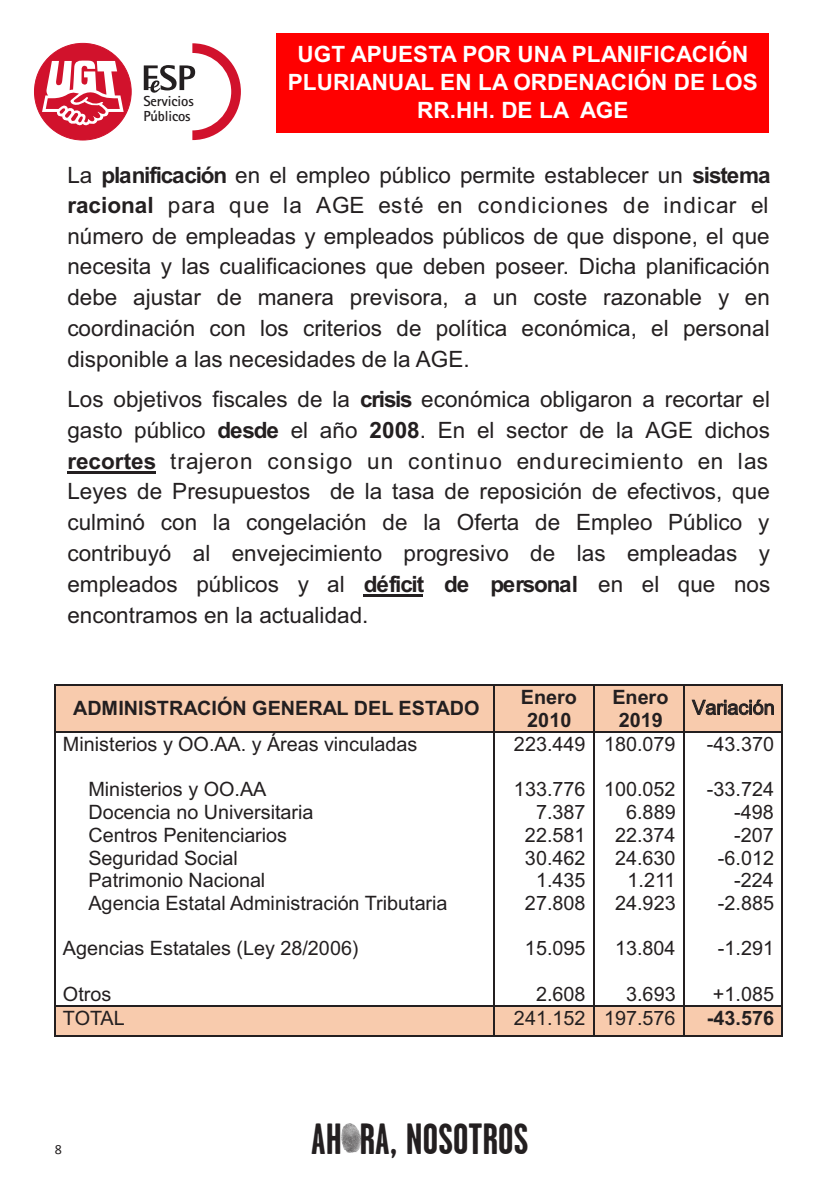
<style>
.page{position:relative;width:840px;height:1191px;background:#fff}
.page>*{position:absolute;margin:0;border:0;box-sizing:border-box;transform-origin:0 0}
.t1{font:700 43.6px "Garage Gothic";color:#231f20}
.t2{font:700 22.6px "Arial";color:#fff}
.t3{font:22.4px/30.8px "Arial";color:#231f20;text-align:justify}
.t4{font:700 22.4px/27.8px "Arial";color:#fff;text-align:center}
.t5{font:19.8px/22.6px "Arial";color:#231f20;text-align:right}
.t6{font:700 19.8px/22.6px "Arial";color:#231f20;text-align:center}
.t7{font:700 14.6px "Rotis Sans Serif";letter-spacing:-.01em;color:#231f20}
.t8{font:14px "Calibri";color:#231f20}
.s1{font-weight:700}
</style>
<div class="page">
<div style="left:276px;top:33px;width:492px;height:99px;background:#f00"></div>
<hr style="left:67px;top:471px;width:89px;height:2px;background:#231f20">
<hr style="left:363px;top:594px;width:59px;height:3px;background:#231f20">
<div style="left:54px;top:684px;width:440px;height:48px;background:#f8cbad"></div>
<div style="left:494px;top:684px;width:99px;height:48px;background:#f8cbad"></div>
<div style="left:593px;top:684px;width:90px;height:48px;background:#f8cbad"></div>
<div style="left:683px;top:684px;width:99px;height:48px;background:#f8cbad"></div>
<svg style="left:691px;top:699px;width:82px;height:16px"></svg>
<div style="left:54px;top:1005px;width:440px;height:31px;background:#f8cbad"></div>
<div style="left:494px;top:1005px;width:99px;height:31px;background:#f8cbad"></div>
<div style="left:593px;top:1005px;width:90px;height:31px;background:#f8cbad"></div>
<div style="left:683px;top:1005px;width:99px;height:31px;background:#f8cbad"></div>
<hr style="left:54px;top:684px;width:2px;height:351px;background:#231f20">
<hr style="left:493px;top:686px;width:1px;height:349px;background:#231f20">
<hr style="left:592px;top:686px;width:2px;height:349px;background:#231f20">
<hr style="left:682px;top:686px;width:2px;height:349px;background:#231f20">
<hr style="left:780px;top:684px;width:2px;height:351px;background:#231f20">
<hr style="left:54px;top:684px;width:728px;height:2px;background:#231f20">
<hr style="left:55px;top:731px;width:726px;height:2px;background:#231f20">
<hr style="left:55px;top:1005px;width:726px;height:1px;background:#231f20">
<hr style="left:54px;top:1035px;width:728px;height:1px;background:#231f20">
<svg style="left:32px;top:41px;width:102px;height:102px"></svg>
<div style="left:34px;top:43px;width:97px;height:97px;background:#d1122c;border-radius:50%"></div>
<svg style="left:42px;top:60px;width:82px;height:67px"></svg>
<svg style="left:144px;top:43px;width:97px;height:97px"></svg>
<img style="left:341px;top:1123px;width:19px;height:29px">
<p class="t7" style="left:143px;top:92px;width:52px">Servicios</p>
<p class="t7" style="left:143px;top:106px;width:49px">Públicos</p>
<p class="t4" style="left:288px;top:41px;width:471px">UGT APUESTA POR UNA PLANIFICACIÓN<br>PLURIANUAL EN LA ORDENACIÓN DE LOS</p>
<p class="t2" style="left:417px;top:95px;width:213px">RR.HH. DE LA AGE</p>
<p class="t3" style="left:67px;top:159px;width:704px">La <span class="s1">planificación</span> en el empleo público permite establecer un <span class="s1">sistema racional</span> para que la AGE esté en condiciones de indicar el número de empleadas y empleados públicos de que dispone, el que necesita y las cualificaciones que deben poseer. Dicha planificación debe ajustar de manera previsora, a un coste razonable y en coordinación con los criterios de política económica, el personal disponible a las necesidades de la AGE.</p>
<p class="t3" style="left:67px;top:384px;width:704px">Los objetivos fiscales de la <span class="s1">crisis</span> económica obligaron a recortar el gasto público <span class="s1">desde</span> el año <span class="s1">2008</span>. En el sector de la AGE dichos <span class="s1">recortes</span> trajeron consigo un continuo endurecimiento en las Leyes de Presupuestos de la tasa de reposición de efectivos, que culminó con la congelación de la Oferta de Empleo Público y contribuyó al envejecimiento progresivo de las empleadas y empleados públicos y al <span class="s1">déficit de personal</span> en el que nos encontramos en la actualidad.</p>
<p class="t6" style="left:73px;top:697px;width:407px">ADMINISTRACIÓN GENERAL DEL ESTADO</p>
<p class="t6" style="left:520px;top:686px;width:57px">Enero<br>2010</p>
<p class="t6" style="left:612px;top:686px;width:57px">Enero<br>2019</p>
<p class="t5" style="left:691px;top:696px;width:84px">Variación</p>
<p class="t5" style="left:63px;top:733px;width:355px">Ministerios y OO.AA. y Áreas vinculadas</p>
<p class="t5" style="left:88px;top:778px;width:360px;text-align:left">Ministerios y OO.AA<br>Docencia no Universitaria<br>Centros Penitenciarios<br>Seguridad Social<br>Patrimonio Nacional<br>Agencia Estatal Administración Tributaria</p>
<p class="t5" style="left:63px;top:937px;width:297px">Agencias Estatales (Ley 28/2006)</p>
<p class="t5" style="left:63px;top:982px;width:50px">Otros</p>
<p class="t5" style="left:513px;top:733px;width:73px">223.449</p>
<p class="t5" style="left:513px;top:778px;width:73px">133.776<br>7.387<br>22.581<br>30.462<br>1.435<br>27.808</p>
<p class="t5" style="left:524px;top:937px;width:62px">15.095</p>
<p class="t5" style="left:535px;top:982px;width:51px">2.608</p>
<p class="t5" style="left:603px;top:733px;width:73px">180.079</p>
<p class="t5" style="left:603px;top:778px;width:73px">100.052<br>6.889<br>22.374<br>24.630<br>1.211<br>24.923</p>
<p class="t5" style="left:614px;top:937px;width:62px">13.804</p>
<p class="t5" style="left:625px;top:982px;width:51px">3.693</p>
<p class="t5" style="left:706px;top:733px;width:69px">-43.370</p>
<p class="t5" style="left:706px;top:778px;width:69px">-33.724 -498 -207 -6.012 -224 -2.885</p>
<p class="t5" style="left:717px;top:937px;width:58px">-1.291</p>
<p class="t5" style="left:712px;top:982px;width:63px">+1.085</p>
<p class="t5" style="left:63px;top:1006px;width:63px">TOTAL</p>
<p class="t5" style="left:513px;top:1006px;width:163px">241.152 197.576</p>
<p class="t6" style="left:706px;top:1007px;width:69px">-43.576</p>
<p class="t8" style="left:55px;top:1140px;width:9px">8</p>
<p class="t1" style="left:311px;top:1116px;width:219px">AH RA, NOSOTROS</p>
</div>
